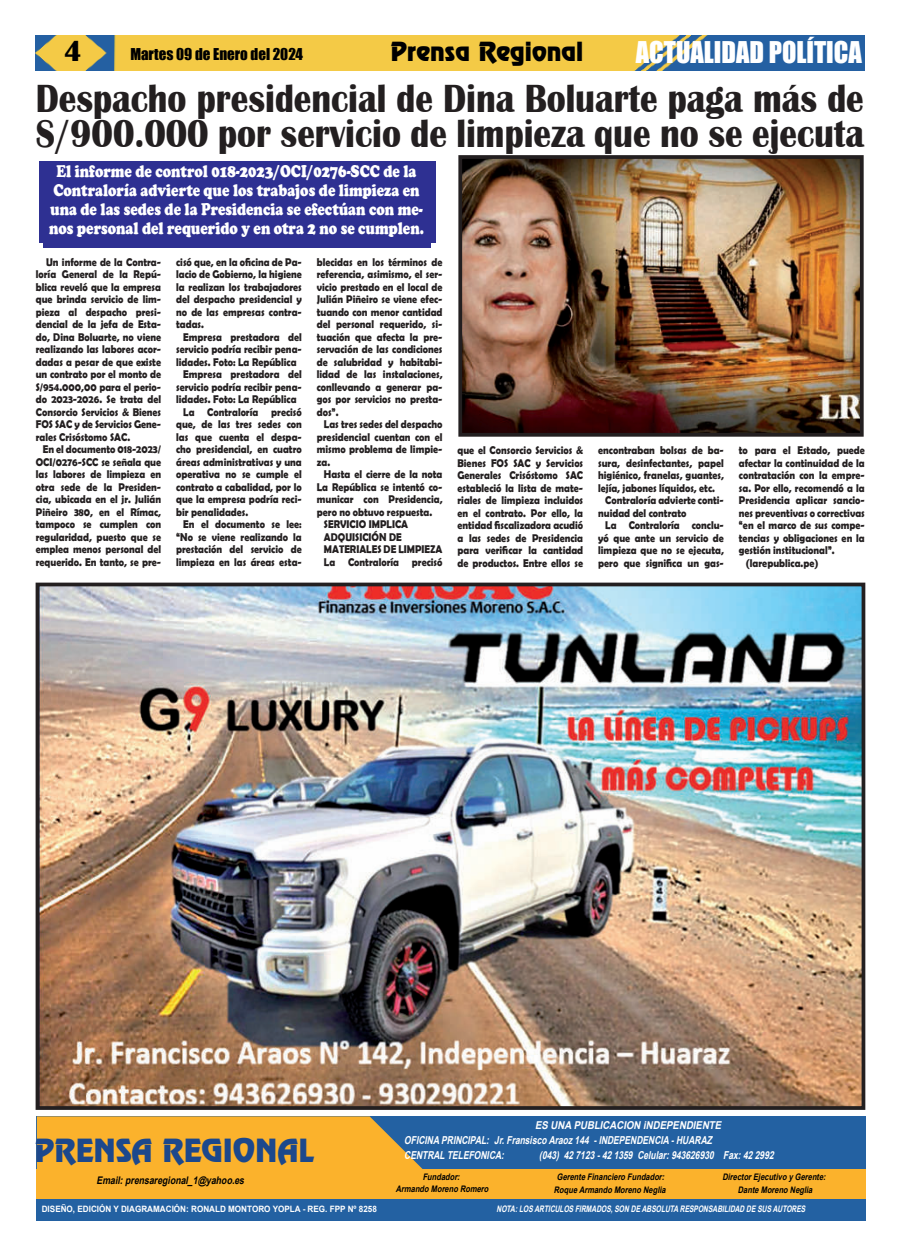
<style>
.page{position:relative;width:900px;height:1258px;background:#fff}
.page>*{position:absolute;margin:0;border:0;box-sizing:border-box;transform-origin:0 0}
.t1{font:700 40.38px/35px "Britannic";color:#231f20;scale:.87 1}
.t2{font:700 30px "Britannic";color:#000}
.t3{font:28.75px "Renfrew Normal";color:#1c488c}
.t4{font:27.5px "Impact";color:#fff;scale:.96 1}
.t5{font:23.75px "Renfrew Normal";color:#000}
.t6{font:900 17.5px/18.8px "Cooper";color:#fff;text-align:center;scale:.8 1}
.t7{font:15px "Impact";color:#000}
.t8{font:700 11.25px/12.5px "Berlin Sans FB Demi";color:#231f20;text-align:justify;scale:.89 1}
.t9{font:italic 700 10.88px/15px "Arial";color:#fff;scale:.89 1}
.t10{font:italic 700 10.88px "Arial";color:#fff;scale:.78 1}
.t11{font:italic 700 10.5px "Arial";color:#000;scale:.83 1}
.t12{font:italic 700 9px/12.5px "Arial";color:#000;text-align:center;scale:.83 1}
.t13{font:italic 700 9px "Arial";color:#fff;scale:.74 1}
.t14{font:700 8.75px "Arial";color:#fff;scale:.93 1}
</style>
<div class="page">
<img style="left:35px;top:35px;width:830px;height:36px">
<div style="left:37px;top:1117px;width:829px;height:52px;background:#2361a2"></div>
<svg style="left:37px;top:1116px;width:415px;height:53px;background:#dda63c"></svg>
<div style="left:37px;top:1169px;width:829px;height:29px;background:#fbb22c"></div>
<div style="left:37px;top:1199px;width:829px;height:21px;background:#2361a2"></div>
<div style="left:39px;top:161px;width:397px;height:82px;background:#2e3092"></div>
<div style="left:43px;top:166px;width:388px;height:82px;background:#2e3092"></div>
<img style="left:41px;top:588px;width:819px;height:517px">
<div style="left:36px;top:583px;width:829px;height:527px;border:4px solid #231f20"></div>
<img style="left:463px;top:160px;width:396px;height:272px">
<div style="left:458px;top:155px;width:406px;height:282px;border:4px solid #231f20"></div>
<h2 class="t2" style="left:64px;top:36px;width:20px">4</h2>
<h3 class="t7" style="left:130px;top:46px;width:174px">Martes 09 de Enero del 2024</h3>
<h3 class="t5" style="left:390px;top:41px;width:194px">Prensa Regional</h3>
<h3 class="t4" style="left:636px;top:38px;width:237px">ACTUALIDAD POLÍTICA</h3>
<h1 class="t1" style="left:36px;top:81px;width:953px">Despacho presidencial de Dina Boluarte paga más de<br>S/900.000 por servicio de limpieza que no se ejecuta</h1>
<h3 class="t6" style="left:49px;top:164px;width:470px">El informe de control 018-2023/OCI/0276-SCC de la Contraloría advierte que los trabajos de limpieza en una de las sedes de la Presidencia se efectúan con me&shy;nos personal del requerido y en otra 2 no se cumplen.</h3>
<p class="t8" style="left:36px;top:256px;width:142px;text-indent:10px">Un informe de la Contra&shy;loría General de la Repú&shy;blica reveló que la empresa que brinda servicio de lim&shy;pieza al despacho presi&shy;dencial de la jefa de Esta&shy;do, Dina Boluarte, no viene realizando las labores acor&shy;dadas a pesar de que existe un contrato por el monto de S/954.000,00 para el perio&shy;do 2023-2026. Se trata del Consorcio Servicios &amp; Bienes FOS SAC y de Servicios Gene&shy;rales Crisóstomo SAC.</p>
<p class="t8" style="left:36px;top:443px;width:142px;text-indent:7px">En el documento 018-2023/ OCI/0276-SCC se señala que las labores de limpieza en otra sede de la Presiden&shy;cia, ubicada en el jr. Julián Piñeiro 380, en el Rímac, tampoco se cumplen con regularidad, puesto que se emplea menos personal del requerido. En tanto, se pre-</p>
<p class="t8" style="left:176px;top:255px;width:143px">cisó que, en la oficina de Pa&shy;lacio de Gobierno, la higiene la realizan los trabajadores del despacho presidencial y no de las empresas contra&shy;tadas.</p>
<p class="t8" style="left:183px;top:331px;width:135px">Empresa prestadora del</p>
<p class="t8" style="left:176px;top:343px;width:143px">servicio podría recibir pena-</p>
<p class="t8" style="left:176px;top:356px;width:137px">lidades. Foto: La República</p>
<p class="t8" style="left:183px;top:368px;width:135px">Empresa prestadora del</p>
<p class="t8" style="left:176px;top:381px;width:143px">servicio podría recibir pena-</p>
<p class="t8" style="left:176px;top:393px;width:137px">lidades. Foto: La República</p>
<p class="t8" style="left:183px;top:406px;width:135px">La Contraloría precisó</p>
<p class="t8" style="left:176px;top:418px;width:143px">que, de las tres sedes con</p>
<p class="t8" style="left:176px;top:431px;width:143px">las que cuenta el despa-</p>
<p class="t8" style="left:176px;top:443px;width:143px">cho presidencial, en cuatro</p>
<p class="t8" style="left:176px;top:456px;width:143px">áreas administrativas y una</p>
<p class="t8" style="left:176px;top:468px;width:143px">operativa no se cumple el</p>
<p class="t8" style="left:176px;top:481px;width:143px">contrato a cabalidad, por lo</p>
<p class="t8" style="left:176px;top:493px;width:143px">que la empresa podría reci-</p>
<p class="t8" style="left:176px;top:506px;width:83px">bir penalidades.</p>
<p class="t8" style="left:183px;top:518px;width:135px">En el documento se lee:</p>
<p class="t8" style="left:176px;top:531px;width:143px">“No se viene realizando la</p>
<p class="t8" style="left:176px;top:543px;width:143px">prestación del servicio de</p>
<p class="t8" style="left:176px;top:556px;width:143px">limpieza en las áreas esta-</p>
<p class="t8" style="left:317px;top:256px;width:143px">blecidas en los términos de referencia, asimismo, el ser&shy;vicio prestado en el local de Julián Piñeiro se viene efec&shy;tuando con menor cantidad del personal requerido, si&shy;tuación que afecta la pre&shy;servación de las condiciones de salubridad y habitabi&shy;lidad de las instalaciones, conllevando a generar pa&shy;gos por servicios no presta&shy;dos”.</p>
<p class="t8" style="left:317px;top:418px;width:143px;text-indent:7px">Las tres sedes del despacho presidencial cuentan con el mismo problema de limpie&shy;za.</p>
<p class="t8" style="left:324px;top:468px;width:135px">Hasta el cierre de la nota</p>
<p class="t8" style="left:317px;top:481px;width:143px">La República se intentó co-</p>
<p class="t8" style="left:317px;top:493px;width:143px">municar con Presidencia,</p>
<p class="t8" style="left:317px;top:506px;width:131px">pero no obtuvo respuesta.</p>
<p class="t8" style="left:324px;top:518px;width:96px">SERVICIO IMPLICA</p>
<p class="t8" style="left:324px;top:531px;width:89px">ADQUISICIÓN DE</p>
<p class="t8" style="left:324px;top:543px;width:135px">MATERIALES DE LIMPIEZA</p>
<p class="t8" style="left:324px;top:556px;width:135px">La Contraloría precisó</p>
<p class="t8" style="left:458px;top:445px;width:143px">que el Consorcio Servicios &amp; Bienes FOS SAC y Servicios Generales Crisóstomo SAC estableció la lista de mate&shy;riales de limpieza incluidos en el contrato. Por ello, la entidad fiscalizadora acudió a las sedes de Presidencia para verificar la cantidad de productos. Entre ellos se</p>
<p class="t8" style="left:598px;top:444px;width:143px">encontraban bolsas de ba-</p>
<p class="t8" style="left:598px;top:457px;width:143px">sura, desinfectantes, papel</p>
<p class="t8" style="left:598px;top:469px;width:143px">higiénico, franelas, guantes,</p>
<p class="t8" style="left:598px;top:482px;width:133px">lejía, jabones líquidos, etc.</p>
<p class="t8" style="left:605px;top:494px;width:135px">Contraloría advierte conti-</p>
<p class="t8" style="left:598px;top:507px;width:101px">nuidad del contrato</p>
<p class="t8" style="left:605px;top:519px;width:135px">La Contraloría conclu-</p>
<p class="t8" style="left:598px;top:532px;width:143px">yó que ante un servicio de</p>
<p class="t8" style="left:598px;top:544px;width:143px">limpieza que no se ejecuta,</p>
<p class="t8" style="left:598px;top:556px;width:143px">pero que significa un gas-</p>
<p class="t8" style="left:739px;top:444px;width:143px">to para el Estado, puede</p>
<p class="t8" style="left:739px;top:457px;width:143px">afectar la continuidad de la</p>
<p class="t8" style="left:739px;top:469px;width:143px">contratación con la empre-</p>
<p class="t8" style="left:739px;top:482px;width:143px">sa. Por ello, recomendó a la</p>
<p class="t8" style="left:739px;top:494px;width:143px">Presidencia aplicar sancio-</p>
<p class="t8" style="left:739px;top:507px;width:143px">nes preventivas o correctivas</p>
<p class="t8" style="left:739px;top:519px;width:143px">“en el marco de sus compe-</p>
<p class="t8" style="left:739px;top:532px;width:143px">tencias y obligaciones en la</p>
<p class="t8" style="left:739px;top:544px;width:109px">gestión institucional”.</p>
<p class="t8" style="left:746px;top:557px;width:83px">(larepublica.pe)</p>
<h3 class="t3" style="left:35px;top:1138px;width:280px">PRENSA REGIONAL</h3>
<p class="t11" style="left:97px;top:1176px;width:181px">Email: prensaregional_ 1@yahoo.es</p>
<p class="t14" style="left:42px;top:1206px;width:362px">DISEÑO, EDICIÓN Y DIAGRAMACIÓN: RONALD MONTORO YOPLA - REG. FPP Nº 8258</p>
<p class="t9" style="left:404px;top:1119px;width:360px;text-indent:131px">ES UNA PUBLICACION iNDEPENDIENTE<br>OFICINA PRINCIPAL: Jr. Fransisco Araoz 144 - INDEPENDENCIA - HUARAZ<br>CENTRAL TELEFONICA:</p>
<p class="t10" style="left:539px;top:1151px;width:304px">(043) 42 7123 - 42 1359 Celular: 943626930 Fax: 42 2992</p>
<p class="t12" style="left:396px;top:1171px;width:115px">Fundador:<br>Armando Moreno Romero</p>
<p class="t12" style="left:554px;top:1172px;width:138px">Gerente Financiero Fundador:<br>Roque Armando Moreno Neglia</p>
<p class="t12" style="left:722px;top:1172px;width:128px">Director Ejecutivo y Gerente:<br>Dante Moreno Neglia</p>
<p class="t13" style="left:497px;top:1206px;width:421px">NOTA:LOS ARTICULOS FIRMADOS,SON DE ABSOLUTA RESPONSABILIDAD DE SUS AUTORES</p>
</div>
